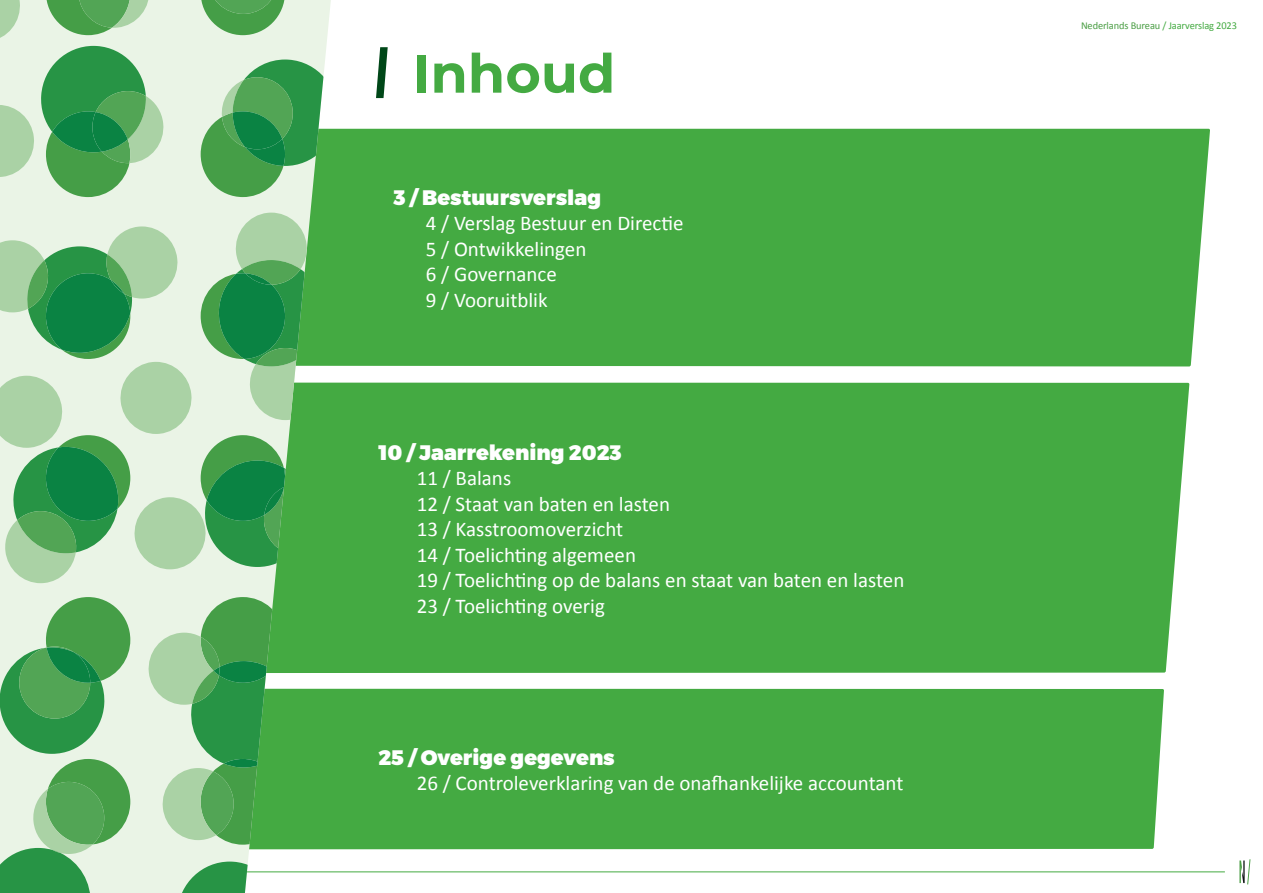
<style>
.page{position:relative;width:1263px;height:893px;background:#fff}
.page>*{position:absolute;margin:0;border:0;box-sizing:border-box;transform-origin:0 0}
.t1{font:700 54px "Montserrat";color:#44aa42}
.t2{font:21px/25.5px "Calibri";color:#fff}
.t3{font:900 21px "Montserrat";color:#fff}
.t4{font:10.5px "Calibri";letter-spacing:-.01em;color:#4b9e45}
.s1{font-style:italic;color:#004718}
.s2{color:#44aa42}
</style>
<div class="page">
<svg style="left:1239px;top:859px;width:11px;height:25px"></svg>
<hr style="left:43px;top:871px;width:1182px;height:1px;background:#44aa42">
<div style="left:331px;top:382px;width:858px;height:291px;background:#44aa42"></div>
<div style="left:331px;top:689px;width:833px;height:160px;background:#44aa42"></div>
<div style="left:331px;top:129px;width:879px;height:237px;background:#44aa42"></div>
<svg style="left:0;top:0;width:331px;height:893px;background:#e3f1e0"></svg>
<svg style="left:201px;top:0;width:84px;height:35px;background:#71b572"></svg>
<svg style="left:304px;top:890px;width:27px;height:3px"></svg>
<svg style="left:177px;top:862px;width:107px;height:31px"></svg>
<svg style="left:0;top:597px;width:130px;height:296px;background:#83bf89"></svg>
<svg style="left:147px;top:597px;width:184px;height:248px;background:#71ba74"></svg>
<svg style="left:0;top:213px;width:331px;height:370px;background:#8ec695"></svg>
<svg style="left:0;top:0;width:165px;height:197px;background:#91c697"></svg>
<svg style="left:201px;top:60px;width:130px;height:137px;background:#6ab376"></svg>
<h1 class="t1" style="left:376px;top:35px;width:240px"><span class="s1">/</span> Inhoud</h1>
<p class="t3" style="left:378px;top:184px;width:224px"><span class="s2">0</span>3 / Bestuursverslag</p>
<p class="t2" style="left:417px;top:210px;width:268px"><span class="s2">x</span>4 / Verslag Bestuur en Directie <span class="s2">x</span>5 / Ontwikkelingen<br><span class="s2">x</span>6 / Governance<br><span class="s2">x</span>9 / Vooruitblik</p>
<p class="t3" style="left:378px;top:439px;width:245px">10 / Jaarrekening 2023</p>
<p class="t2" style="left:417px;top:464px;width:489px">11 / Balans<br>12 / Staat van baten en lasten<br>13 / Kasstroomoverzicht<br>14 / Toelichting algemeen<br>19 / Toelichting op de balans en staat van baten en lasten<br>23 / Toelichting overig</p>
<p class="t3" style="left:378px;top:744px;width:238px">25 / Overige gegevens</p>
<p class="t2" style="left:417px;top:769px;width:488px">26 / Controleverklaring van de onafhankelijke accountant</p>
<p class="t4" style="left:1081px;top:19px;width:158px">Nederlands Bureau <span class="s2">/ Jaarverslag 2023</span></p>
</div>
